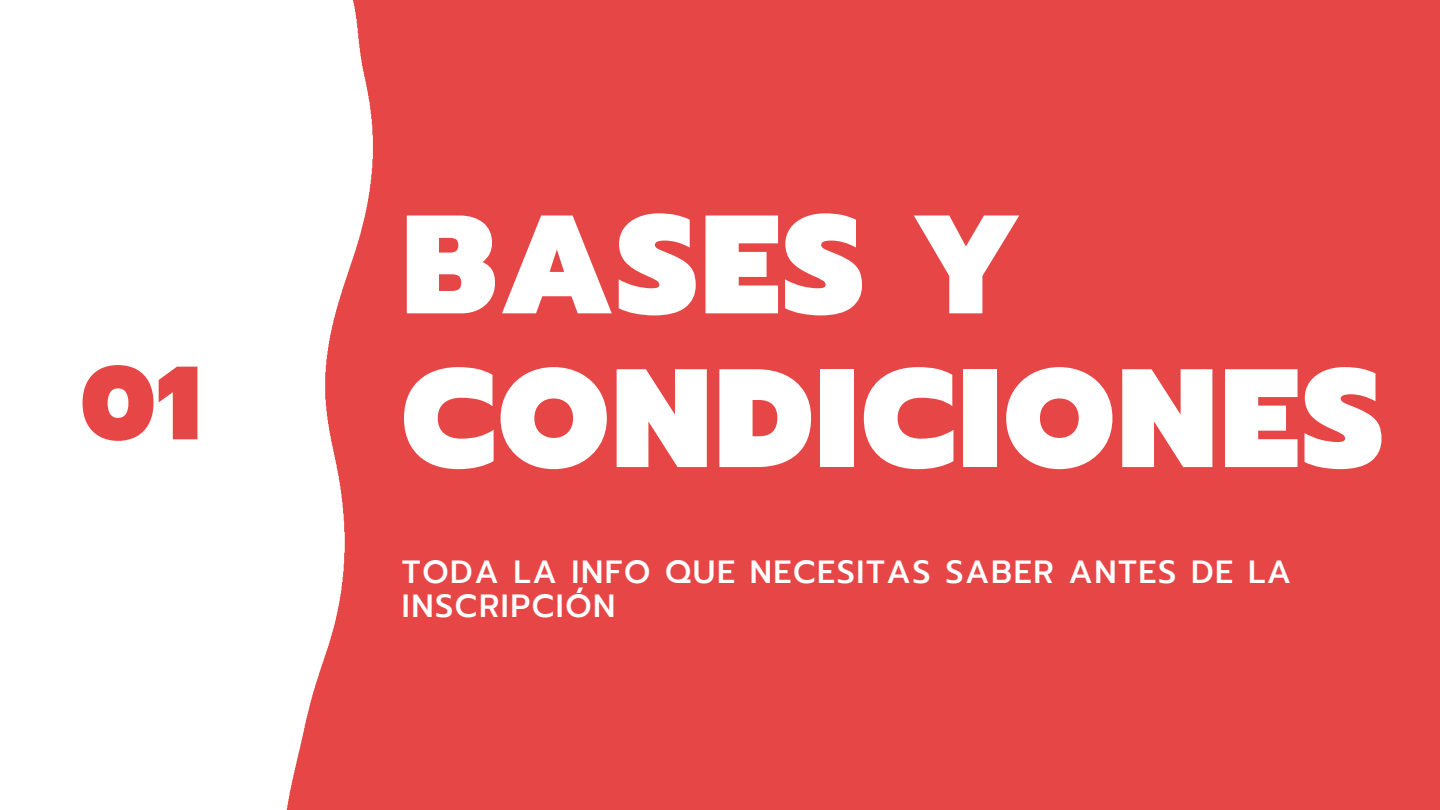
<style>
.page{position:relative;width:1440px;height:810px;background:#e64645}
.page>*{position:absolute;margin:0;border:0;box-sizing:border-box;transform-origin:0 0}
.t1{font:900 140px/153.7px "Prompt";letter-spacing:.02em;color:#fff}
.t2{font:900 104px "Prompt";color:#e64645}
.t3{font:500 32px/34.3px "Prompt";letter-spacing:.05em;color:#fff}
</style>
<div class="page">
<img style="left:0;top:0;width:373px;height:810px">
<h2 class="t2" style="left:81px;top:326px;width:122px">01</h2>
<h1 class="t1" style="left:402px;top:190px;width:983px">BASES Y<br>CONDICIONES</h1>
<p class="t3" style="left:402px;top:555px;width:891px">TODA LA INFO QUE NECESITAS SABER ANTES DE LA<br>INSCRIPCIÓN</p>
</div>
